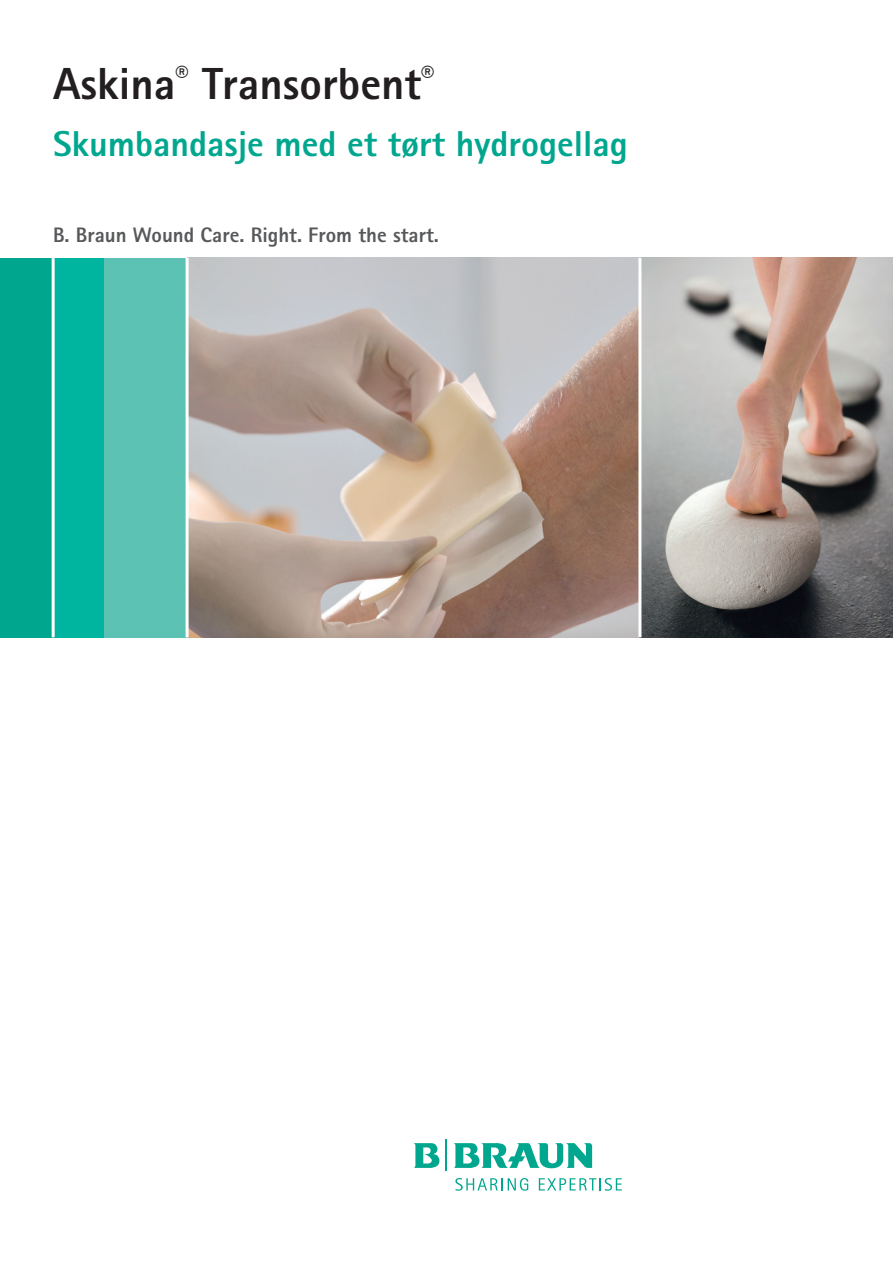
<style>
.page{position:relative;width:893px;height:1263px;background:#fff}
.page>*{position:absolute;margin:0;border:0;box-sizing:border-box;transform-origin:0 0}
.t1{font:800 45px "Rotis Sans Serif Pro";color:#231f20}
.t2{font:800 36px "Rotis Sans Serif Pro";color:#00a78e}
.t3{font:800 21px "Rotis Sans Serif Pro";color:#57585a}
</style>
<div class="page">
<svg style="left:455px;top:1178px;width:73px;height:13px"></svg>
<svg style="left:539px;top:1178px;width:83px;height:13px"></svg>
<svg style="left:414px;top:1143px;width:26px;height:25px"></svg>
<svg style="left:454px;top:1143px;width:138px;height:25px"></svg>
<hr style="left:446px;top:1139px;width:1px;height:32px;background:#00a78e">
<div style="left:0;top:258px;width:53px;height:379px;background:#00a78e"></div>
<div style="left:53px;top:258px;width:51px;height:379px;background:#00b5a0"></div>
<div style="left:104px;top:258px;width:83px;height:379px;background:#5cc3b4"></div>
<hr style="left:52px;top:258px;width:3px;height:379px;background:#fff">
<img style="left:189px;top:258px;width:704px;height:379px">
<hr style="left:186px;top:258px;width:3px;height:379px;background:#fff">
<hr style="left:638px;top:258px;width:3px;height:379px;background:#fff">
<p class="t1" style="left:53px;top:55px;width:383px">Askina<sup>®</sup> Transorbent<sup>®</sup></p>
<p class="t2" style="left:53px;top:121px;width:576px">Skumbandasje med et tørt hydrogellag</p>
<p class="t3" style="left:53px;top:221px;width:387px">B. Braun Wound Care. Right. From the start.</p>
</div>
